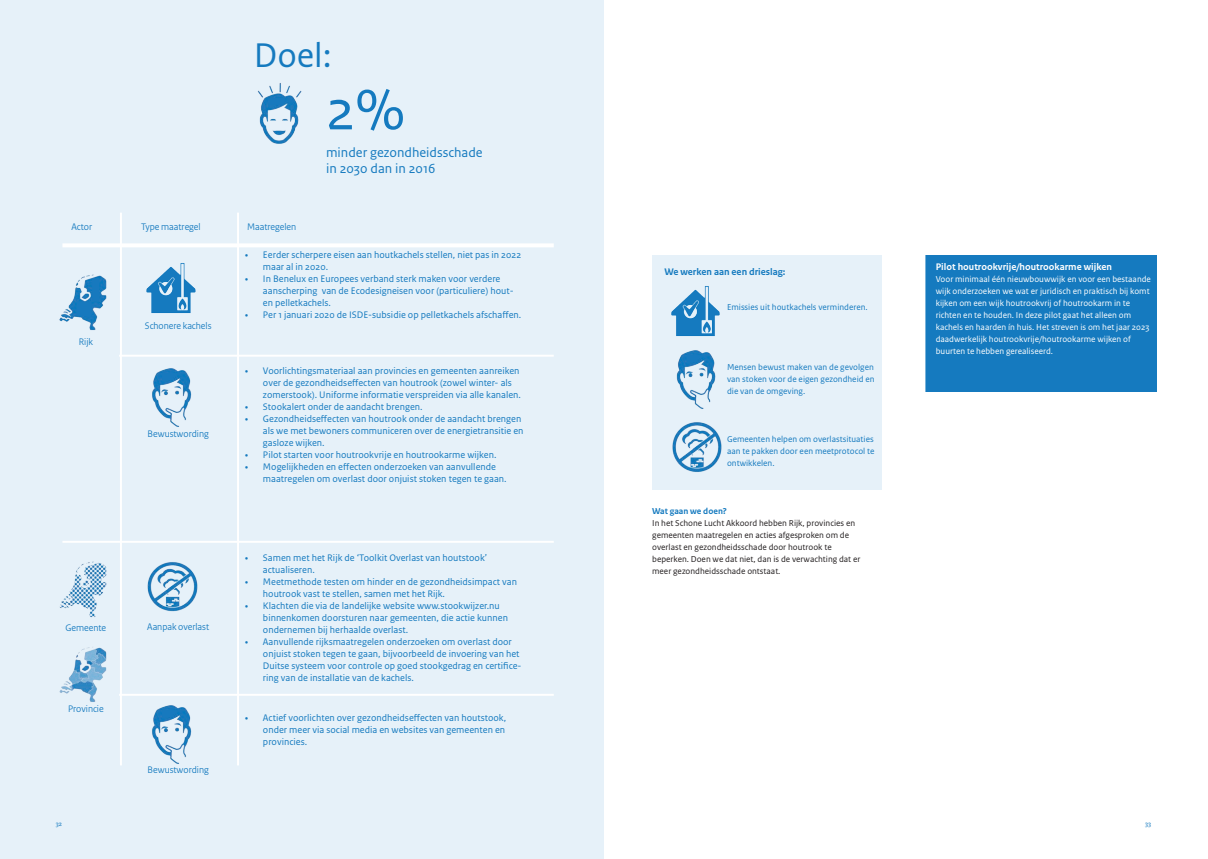
<style>
.page{position:relative;width:1208px;height:859px;background:#fff}
.page>*{position:absolute;margin:0;border:0;box-sizing:border-box;transform-origin:0 0}
.t1{font:60px "Rijksoverheid Sans Text";color:#157abf}
.t2{font:36px "Rijksoverheid Sans Text";color:#157abf}
.t3{font:14px/16px "Rijksoverheid Sans Text";color:#157abf}
.t4{font:10px/12px "Rijksoverheid Sans Text";color:#157abf}
.t5{font:10px "Rijksoverheid Sans Heading";color:#157abf}
.t6{font:700 10px "Rijksoverheid Sans Text";color:#fff}
.t7{font:700 10px "Rijksoverheid Sans Text";color:#157abf}
.t8{font:9px/12px "Rijksoverheid Sans Text";color:#fff}
.t9{font:9px/12px "Rijksoverheid Sans Text";color:#231f20}
.t10{font:9px/12px "Rijksoverheid Sans Text";color:#157abf;text-align:justify}
.t11{font:700 9px "Rijksoverheid Sans Text";color:#157abf}
.t12{font:7px "Rijksoverheid Serif";color:#157abf}
.s1{font-family:"Rijksoverheid Serif"}
</style>
<div class="page">
<div style="left:0;top:0;width:604px;height:859px;background:#e6f1f9"></div>
<div style="left:652px;top:255px;width:230px;height:235px;background:#e6f1f9"></div>
<div style="left:924px;top:255px;width:233px;height:137px;background:#157abf"></div>
<hr style="left:120px;top:213px;width:2px;height:552px;background:#fff">
<hr style="left:237px;top:213px;width:2px;height:552px;background:#fff">
<hr style="left:62px;top:243px;width:492px;height:4px;background:#fff">
<hr style="left:119px;top:355px;width:435px;height:2px;background:#fff">
<hr style="left:119px;top:694px;width:435px;height:2px;background:#fff">
<hr style="left:62px;top:541px;width:492px;height:2px;background:#fff">
<img style="left:60px;top:561px;width:47px;height:56px">
<img style="left:59px;top:274px;width:48px;height:56px">
<img style="left:59px;top:647px;width:48px;height:55px">
<hr style="left:923px;top:125px;width:2px;height:447px;background:#fff">
<img style="left:146px;top:263px;width:50px;height:50px">
<img style="left:671px;top:286px;width:49px;height:50px">
<img style="left:152px;top:368px;width:40px;height:59px">
<img style="left:152px;top:705px;width:40px;height:59px">
<img style="left:676px;top:350px;width:40px;height:59px">
<img style="left:147px;top:562px;width:51px;height:50px">
<img style="left:258px;top:83px;width:44px;height:61px">
<img style="left:672px;top:422px;width:50px;height:50px">
<h2 class="t2" style="left:254px;top:35px;width:79px">Doel:</h2>
<h1 class="t1" style="left:326px;top:75px;width:80px">2%</h1>
<h3 class="t3" style="left:326px;top:145px;width:158px">minder gezondheidsschade in 2030 dan in 2016</h3>
<p class="t5" style="left:71px;top:221px;width:22px">Actor</p>
<p class="t5" style="left:141px;top:221px;width:61px">Type maatregel</p>
<p class="t5" style="left:247px;top:221px;width:51px">Maatregelen</p>
<p class="t4" style="left:263px;top:249px;width:260px;text-indent:-18px"><span class="s1">•</span> Eerder scherpere eisen aan houtkachels stellen, niet pas in 2022 maar al in 2020.</p>
<p class="t4" style="left:263px;top:273px;width:252px;text-indent:-18px"><span class="s1">•</span> In Benelux en Europees verband sterk maken voor verdere aanscherping van de Ecodesigneisen voor (particuliere) hout&shy;en pelletkachels.</p>
<p class="t4" style="left:245px;top:309px;width:278px"><span class="s1">•</span> Per 1 januari 2020 de ISDE-subsidie op pelletkachels afschaffen.</p>
<p class="t5" style="left:79px;top:336px;width:16px">Rijk</p>
<p class="t5" style="left:66px;top:622px;width:42px">Gemeente</p>
<p class="t5" style="left:68px;top:703px;width:37px">Provincie</p>
<p class="t5" style="left:145px;top:320px;width:68px">Schonere kachels</p>
<p class="t5" style="left:148px;top:428px;width:63px">Bewustwording</p>
<p class="t5" style="left:147px;top:621px;width:63px">Aanpak overlast</p>
<p class="t5" style="left:148px;top:764px;width:63px">Bewustwording</p>
<p class="t4" style="left:263px;top:365px;width:259px;text-indent:-18px"><span class="s1">•</span> Voorlichtingsmateriaal aan provincies en gemeenten aanreiken over de gezondheidseffecten van houtrook (zowel winter- als zomerstook). Uniforme informatie verspreiden via alle kanalen.</p>
<p class="t4" style="left:245px;top:401px;width:179px"><span class="s1">•</span> Stookalert onder de aandacht brengen.</p>
<p class="t4" style="left:263px;top:413px;width:262px;text-indent:-18px"><span class="s1">•</span> Gezondheidseffecten van houtrook onder de aandacht brengen als we met bewoners communiceren over de energietransitie en gasloze wijken.</p>
<p class="t4" style="left:245px;top:449px;width:253px"><span class="s1">•</span> Pilot starten voor houtrookvrije en houtrookarme wijken.</p>
<p class="t4" style="left:263px;top:461px;width:245px;text-indent:-18px"><span class="s1">•</span> Mogelijkheden en effecten onderzoeken van aanvullende maatregelen om overlast door onjuist stoken tegen te gaan.</p>
<p class="t4" style="left:263px;top:552px;width:226px;text-indent:-18px"><span class="s1">•</span> Samen met het Rijk de ‘Toolkit Overlast van houtstook’ actualiseren.</p>
<p class="t4" style="left:263px;top:576px;width:256px;text-indent:-18px"><span class="s1">•</span> Meetmethode testen om hinder en de gezondheidsimpact van houtrook vast te stellen, samen met het Rijk.</p>
<p class="t4" style="left:263px;top:600px;width:246px;text-indent:-18px"><span class="s1">•</span> Klachten die via de landelijke website www.stookwijzer.nu binnenkomen doorsturen naar gemeenten, die actie kunnen ondernemen bij herhaalde overlast.</p>
<p class="t4" style="left:263px;top:636px;width:260px;text-indent:-18px"><span class="s1">•</span> Aanvullende rijksmaatregelen onderzoeken om overlast door onjuist stoken tegen te gaan, bijvoorbeeld de invoering van het Duitse systeem voor controle op goed stookgedrag en certifice&shy;ring van de installatie van de kachels.</p>
<p class="t4" style="left:263px;top:711px;width:245px;text-align:justify;text-indent:-18px"><span class="s1">•</span> Actief voorlichten over gezondheidseffecten van houtstook, onder meer via social media en websites van gemeenten en provincies.</p>
<p class="t7" style="left:664px;top:266px;width:123px">We werken aan een drieslag:</p>
<p class="t10" style="left:727px;top:301px;width:142px">Emissies uit houtkachels verminderen.</p>
<p class="t10" style="left:727px;top:361px;width:149px">Mensen bewust maken van de gevolgen van stoken voor de eigen gezondheid en die van de omgeving.</p>
<p class="t10" style="left:727px;top:433px;width:149px">Gemeenten helpen om overlastsituaties aan te pakken door een meetprotocol te ontwikkelen.</p>
<p class="t11" style="left:652px;top:506px;width:76px">Wat gaan we doen?</p>
<p class="t9" style="left:652px;top:517px;width:210px">In het Schone Lucht Akkoord hebben Rijk, provincies en gemeenten maatregelen en acties afgesproken om de overlast en gezondheidsschade door houtrook te beperken. Doen we dat niet, dan is de verwachting dat er meer gezondheidsschade ontstaat.</p>
<p class="t6" style="left:935px;top:261px;width:178px">Pilot houtrookvrije/houtrookarme wijken</p>
<p class="t8" style="left:935px;top:274px;width:217px">Voor minimaal één nieuwbouwwijk en voor een bestaande wijk onderzoeken we wat er juridisch en praktisch bij komt kijken om een wijk houtrookvrij of houtrookarm in te richten en te houden. In deze pilot gaat het alleen om kachels en haarden ín huis. Het streven is om het jaar 2023 daadwerkelijk houtrookvrije/houtrookarme wijken of buurten te hebben gerealiseerd.</p>
<p class="t12" style="left:56px;top:819px;width:8px">32</p>
<p class="t12" style="left:1145px;top:819px;width:8px">33</p>
</div>
